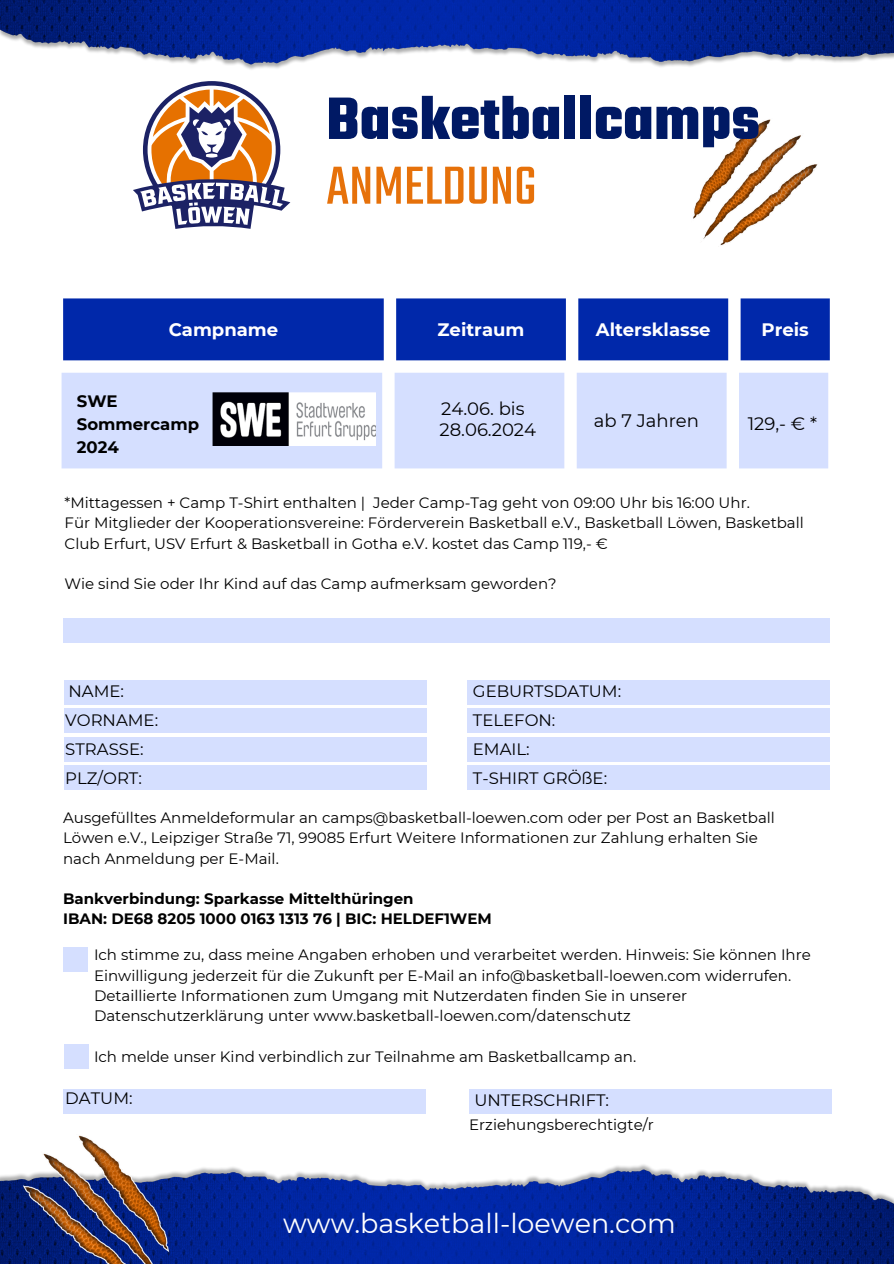
<style>
.page{position:relative;width:894px;height:1264px;background:#fff}
.page>*{position:absolute;margin:0;border:0;box-sizing:border-box;transform-origin:0 0}
.t1{font:700 64.5px "Teko";color:#001964}
.t2{font:59.1px "Teko";color:#e6710a}
.t3{font:27px "Montserrat";color:#fff}
.t4{font:18px/21.6px "Montserrat";color:#000}
.t5{font:700 18px "Montserrat";color:#fff}
.t6{font:16.5px/29px "Montserrat";color:#000}
.t7{font:700 16.5px/23px "Montserrat";color:#000}
.t8{font:15px/20.2px "Montserrat";color:#000}
.t9{font:700 15px "Montserrat";color:#000}
</style>
<div class="page">
<svg style="left:133px;top:81px;width:157px;height:148px"></svg>
<img style="left:693px;top:119px;width:125px;height:127px">
<img style="left:0;top:1164px;width:893px;height:99px">
<img style="left:23px;top:1135px;width:146px;height:128px">
<img style="left:0;top:0;width:893px;height:70px">
<svg style="left:63px;top:298px;width:766px;height:62px;background:#0e33ae"></svg>
<div style="left:62px;top:373px;width:766px;height:95px;background:#d5dfff"></div>
<div style="left:63px;top:618px;width:766px;height:24px;background:#d5dfff"></div>
<div style="left:64px;top:680px;width:362px;height:24px;background:#d5dfff"></div>
<div style="left:64px;top:708px;width:362px;height:25px;background:#d5dfff"></div>
<div style="left:64px;top:765px;width:362px;height:24px;background:#d5dfff"></div>
<div style="left:64px;top:737px;width:362px;height:24px;background:#d5dfff"></div>
<div style="left:467px;top:680px;width:362px;height:24px;background:#d5dfff"></div>
<div style="left:467px;top:708px;width:362px;height:25px;background:#d5dfff"></div>
<div style="left:467px;top:765px;width:362px;height:24px;background:#d5dfff"></div>
<div style="left:467px;top:737px;width:362px;height:24px;background:#d5dfff"></div>
<div style="left:469px;top:1088px;width:362px;height:25px;background:#d5dfff"></div>
<div style="left:63px;top:1088px;width:362px;height:25px;background:#d5dfff"></div>
<div style="left:63px;top:947px;width:24px;height:24px;background:#d5dfff"></div>
<div style="left:64px;top:1044px;width:25px;height:24px;background:#d5dfff"></div>
<img style="left:212px;top:392px;width:163px;height:54px">
<p class="t1" style="left:326px;top:77px;width:435px">Basketballcamps</p>
<p class="t2" style="left:326px;top:147px;width:212px">ANMELDUNG</p>
<p class="t5" style="left:169px;top:318px;width:111px">Campname</p>
<p class="t5" style="left:437px;top:318px;width:88px">Zeitraum</p>
<p class="t5" style="left:595px;top:318px;width:116px">Altersklasse</p>
<p class="t5" style="left:761px;top:318px;width:49px">Preis</p>
<p class="t7" style="left:77px;top:389px;width:42px">SWE</p>
<p class="t7" style="left:77px;top:412px;width:124px">Sommercamp<br>2024</p>
<p class="t4" style="left:439px;top:397px;width:98px">24.06. bis<br>28.06.2024</p>
<p class="t4" style="left:593px;top:410px;width:107px">ab 7 Jahren</p>
<p class="t4" style="left:747px;top:413px;width:71px">129,- € *</p>
<p class="t8" style="left:65px;top:492px;width:686px">*Mittagessen + Camp T-Shirt enthalten | Jeder Camp-Tag geht von 09:00 Uhr bis 16:00 Uhr.</p>
<p class="t8" style="left:65px;top:512px;width:740px">Fü r Mitglieder der Kooperationsvereine: Förderverein Basketball e.V., Basketball Löwen, Basketball<br>Club Erfurt, USV Erfurt &amp; Basketball in Gotha e.V. kostet das Camp 119,- €</p>
<p class="t8" style="left:65px;top:573px;width:493px">Wie sind Sie oder Ihr Kind auf das Camp aufmerksam geworden?</p>
<p class="t6" style="left:65px;top:676px;width:94px">NAME:<br>VORNAME:<br>STRASSE:<br>PLZ/ORT:</p>
<p class="t6" style="left:473px;top:676px;width:150px">GEBURTSDATUM:<br>TELEFON:<br>EMAIL:<br>T-SHIRT GRÖßE:</p>
<p class="t8" style="left:63px;top:807px;width:713px">Ausgefü lltes Anmeldeformular an camps@basketball-loewen.com oder per Post an Basketball</p>
<p class="t8" style="left:63px;top:827px;width:696px">Löwen e.V., Leipziger Straße 71, 99085 Erfurt Weitere Informationen zur Zahlung erhalten Sie</p>
<p class="t8" style="left:63px;top:848px;width:217px">nach Anmeldung per E-Mail.</p>
<p class="t9" style="left:63px;top:889px;width:352px">Bankverbindung: Sparkasse Mittelthü ringen</p>
<p class="t9" style="left:63px;top:909px;width:430px">IBAN: DE68 8205 1000 0163 1313 76 | BIC: HELDEF1WEM</p>
<p class="t8" style="left:94px;top:944px;width:718px">Ich stimme zu, dass meine Angaben erhoben und verarbeitet werden. Hinweis: Sie können Ihre Einwilligung jederzeit fü r die Zukunft per E-Mail an info@basketball-loewen.com widerrufen.<br>Detaillierte Informationen zum Umgang mit Nutzerdaten finden Sie in unserer Datenschutzerklärung unter www.basketball-loewen.com/datenschutz</p>
<p class="t8" style="left:94px;top:1046px;width:543px">Ich melde unser Kind verbindlich zur Teilnahme am Basketballcamp an.</p>
<p class="t6" style="left:65px;top:1083px;width:69px">DATUM:</p>
<p class="t6" style="left:474px;top:1085px;width:136px">UNTERSCHRIFT:</p>
<p class="t8" style="left:469px;top:1114px;width:186px">Erziehungsberechtigte/r</p>
<p class="t3" style="left:283px;top:1206px;width:394px">www.basketball-loewen.com</p>
</div>
